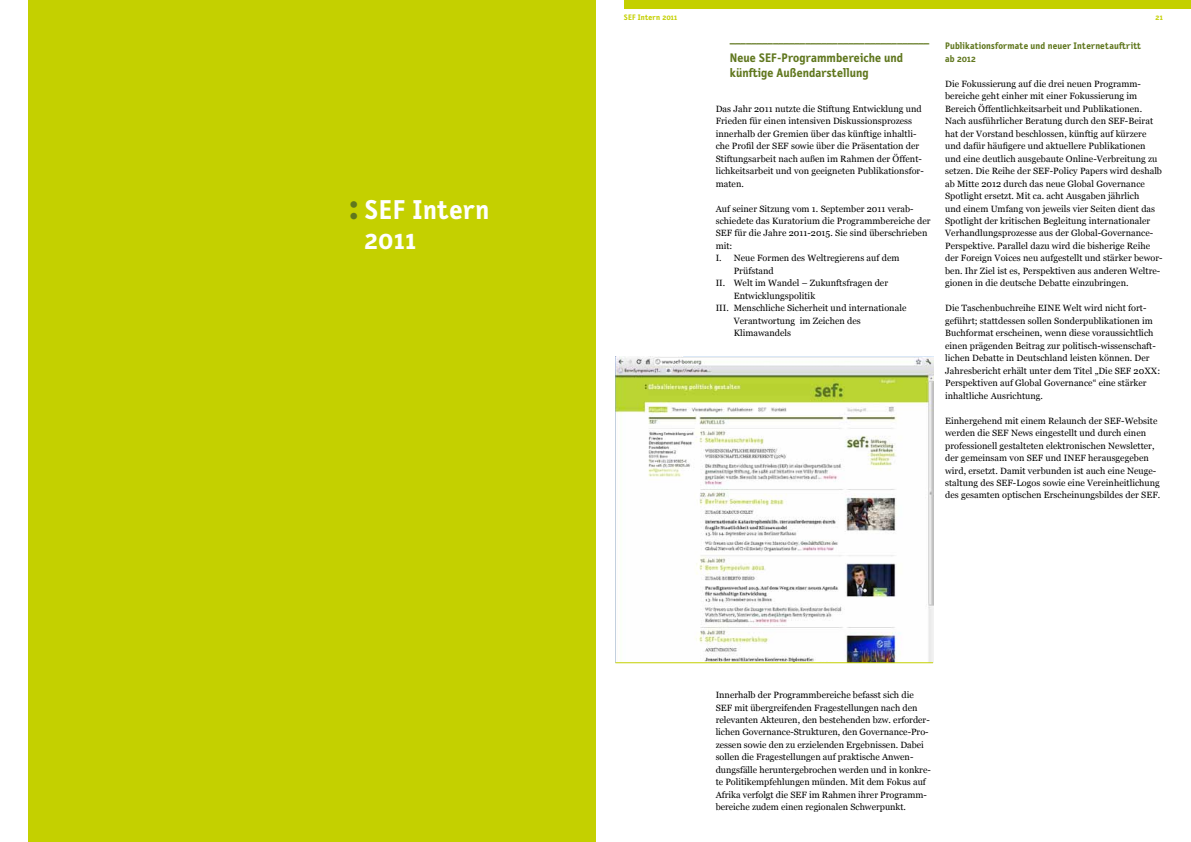
<style>
.page{position:relative;width:1191px;height:842px;background:#fff}
.page>*{position:absolute;margin:0;border:0;box-sizing:border-box;transform-origin:0 0}
.t1{font:700 27.5px/29.5px "Letter Gothic Text OT";letter-spacing:.02em;color:#fff}
.t2{font:700 12.5px/15.3px "Letter Gothic Text OT";letter-spacing:.005em;color:#60771e}
.t3{font:700 11px "Letter Gothic Text OT";color:#60771e}
.t4{font:700 9.6px/12.5px "Letter Gothic Text OT";letter-spacing:.015em;color:#60771e}
.t5{font:9.1px/12.5px "Georgia";letter-spacing:.005em;color:#000}
.t6{font:700 8px "Letter Gothic Text OT";letter-spacing:.02em;color:#c4d000}
.s1{font-size:38.7px;color:#60771e}
</style>
<div class="page">
<div style="left:624px;top:0;width:567px;height:9px;background:#c4d000"></div>
<img style="left:615px;top:356px;width:318px;height:306px">
<div style="left:28px;top:0;width:567px;height:842px;background:#c4d000"></div>
<hr style="left:615px;top:662px;width:318px;height:1px;background:#c4d000">
<h1 class="t1" style="left:364px;top:195px;width:126px;text-indent:-16px"><span class="s1">:</span> SEF Intern<br>2011</h1>
<p class="t6" style="left:624px;top:12px;width:55px">SEF Intern 2011</p>
<p class="t3" style="left:730px;top:36px;width:201px">–––––––––––––––––––––––––––––––––––––</p>
<h2 class="t2" style="left:730px;top:50px;width:175px">Neue SEF-Programmbereiche und künftige Außendarstellung</h2>
<p class="t5" style="left:715px;top:102px;width:210px">Das Jahr 2011 nutzte die Stiftung Entwicklung und Frieden für einen intensiven Diskussionsprozess innerhalb der Gremien über das künftige inhaltli&shy;che Profil der SEF sowie über die Präsentation der Stiftungsarbeit nach außen im Rahmen der Öffent&shy;lichkeitsarbeit und von geeigneten Publikationsfor&shy;maten.</p>
<p class="t5" style="left:715px;top:202px;width:199px">Auf seiner Sitzung vom 1. September 2011 verab-</p>
<p class="t5" style="left:715px;top:215px;width:216px">schiedete das Kuratorium die Programmbereiche der</p>
<p class="t5" style="left:715px;top:227px;width:213px">SEF für die Jahre 2011-2015. Sie sind überschrieben</p>
<p class="t5" style="left:715px;top:240px;width:18px">mit:</p>
<p class="t5" style="left:715px;top:252px;width:185px">I. Neue Formen des Weltregierens auf dem</p>
<p class="t5" style="left:733px;top:265px;width:42px">Prüfstand</p>
<p class="t5" style="left:715px;top:277px;width:174px">II. Welt im Wandel – Zukunftsfragen der</p>
<p class="t5" style="left:733px;top:290px;width:83px">Entwicklungspolitik</p>
<p class="t5" style="left:715px;top:302px;width:192px">III. Menschliche Sicherheit und internationale</p>
<p class="t5" style="left:733px;top:315px;width:129px">Verantwortung im Zeichen des</p>
<p class="t5" style="left:733px;top:327px;width:59px">Klimawandels</p>
<p class="t6" style="left:1155px;top:12px;width:9px">21</p>
<p class="t4" style="left:945px;top:40px;width:197px">Publikationsformate und neuer Internetauftritt ab 2012</p>
<p class="t5" style="left:945px;top:78px;width:219px">Die Fokussierung auf die drei neuen Programm&shy;bereiche geht einher mit einer Fokussierung im Bereich Öffentlichkeitsarbeit und Publikationen.<br>Nach ausführlicher Beratung durch den SEF-Beirat hat der Vorstand beschlossen, künftig auf kürzere und dafür häufigere und aktuellere Publikationen und eine deutlich ausgebaute Online-Verbreitung zu setzen. Die Reihe der SEF-Policy Papers wird deshalb ab Mitte 2012 durch das neue Global Governance Spotlight ersetzt. Mit ca. acht Ausgaben jährlich<br>und einem Umfang von jeweils vier Seiten dient das Spotlight der kritischen Begleitung internationaler Verhandlungsprozesse aus der Global-Governance-Perspektive. Parallel dazu wird die bisherige Reihe der Foreign Voices neu aufgestellt und stärker bewor&shy;ben. Ihr Ziel ist es, Perspektiven aus anderen Weltre&shy;gionen in die deutsche Debatte einzubringen.</p>
<p class="t5" style="left:945px;top:302px;width:216px">Die Taschenbuchreihe EINE Welt wird nicht fort&shy;geführt; stattdessen sollen Sonderpublikationen im Buchformat erscheinen, wenn diese voraussichtlich einen prägenden Beitrag zur politisch-wissenschaft&shy;lichen Debatte in Deutschland leisten können. Der Jahresbericht erhält unter dem Titel „Die SEF 20XX:<br>Perspektiven auf Global Governance“ eine stärker inhaltliche Ausrichtung.</p>
<p class="t5" style="left:945px;top:414px;width:217px">Einhergehend mit einem Relaunch der SEF-Website werden die SEF News eingestellt und durch einen professionell gestalteten elektronischen Newsletter, der gemeinsam von SEF und INEF herausgegeben wird, ersetzt. Damit verbunden ist auch eine Neuge&shy;staltung des SEF-Logos sowie eine Vereinheitlichung des gesamten optischen Erscheinungsbildes der SEF.</p>
<p class="t5" style="left:715px;top:689px;width:217px">Innerhalb der Programmbereiche befasst sich die SEF mit übergreifenden Fragestellungen nach den relevanten Akteuren, den bestehenden bzw. erforder&shy;lichen Governance-Strukturen, den Governance-Pro&shy;zessen sowie den zu erzielenden Ergebnissen. Dabei sollen die Fragestellungen auf praktische Anwen&shy;dungsfälle heruntergebrochen werden und in konkre&shy;te Politikempfehlungen münden. Mit dem Fokus auf Afrika verfolgt die SEF im Rahmen ihrer Programm&shy;bereiche zudem einen regionalen Schwerpunkt.</p>
</div>
